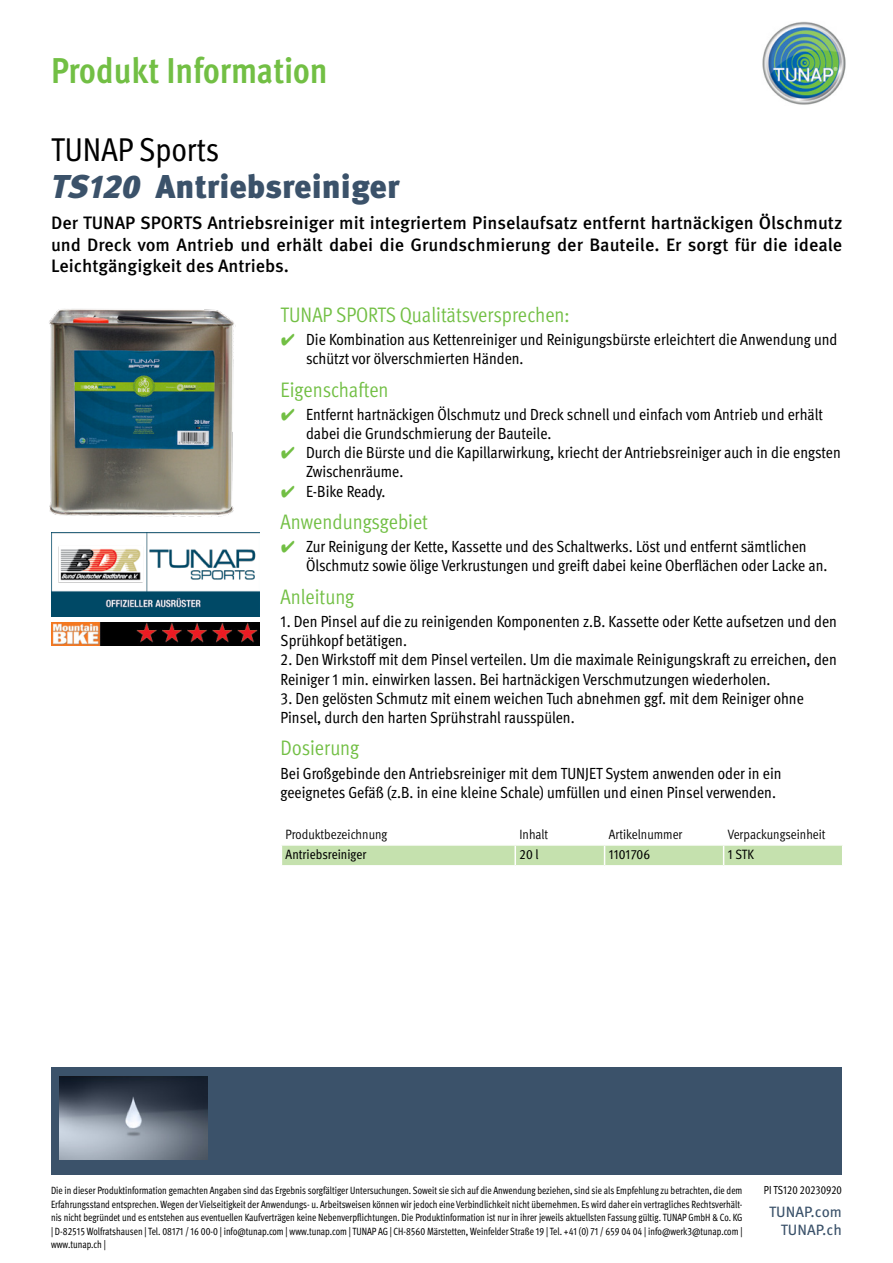
<style>
.page{position:relative;width:893px;height:1263px;background:#fff}
.page>*{position:absolute;margin:0;border:0;box-sizing:border-box;transform-origin:0 0}
.t1{font:700 condensed 36px "Meta Pro";color:#72bf44}
.t2{font:900 33px "Meta Pro";color:#3b526a}
.t3{font:condensed 33px "Meta Pro";color:#000}
.t4{font:condensed 21px "Meta Pro";color:#72bf44}
.t5{font:500 18px/21.6px "Meta Pro";color:#000;text-align:justify}
.t6{font:condensed 16.2px/19px "Meta Pro";color:#000}
.t7{font:15px/18px "Meta Pro";color:#3b526a;text-align:right}
.t8{font:condensed 13.5px "Meta Pro";color:#000}
.t9{font:condensed 13.5px "Meta Pro";color:#000}
.t10{font:condensed 11.7px "Meta Pro";color:#000;scale:.92 1}
.t11{font:condensed 10.5px/13.5px "Meta Pro";color:#000;text-align:justify;scale:.92 1}
.s1{font-style:italic}
.s2{font-family:"Wuerth Global";font-stretch:normal;color:#72bf44}
</style>
<div class="page">
<img style="left:762px;top:21px;width:84px;height:84px">
<div style="left:51px;top:1068px;width:790px;height:107px;background:#3b526a"></div>
<img style="left:59px;top:1076px;width:148px;height:83px">
<img style="left:49px;top:309px;width:187px;height:208px">
<svg style="left:281px;top:845px;width:562px;height:21px;background:#c9e3b4"></svg>
<hr style="left:724px;top:865px;width:119px;height:2px;background:#fff">
<img style="left:51px;top:533px;width:209px;height:83px">
<img style="left:51px;top:622px;width:209px;height:24px">
<h1 class="t1" style="left:51px;top:43px;width:278px">Produkt Information</h1>
<h2 class="t3" style="left:51px;top:125px;width:170px">TUNAP Sports</h2>
<h2 class="t2" style="left:51px;top:161px;width:350px"><span class="s1">TS120</span> Antriebsreiniger</h2>
<p class="t5" style="left:51px;top:211px;width:793px">Der TUNAP SPORTS Antriebsreiniger mit integriertem Pinselaufsatz entfernt hartnäckigen Ölschmutz und Dreck vom Antrieb und erhält dabei die Grundschmierung der Bauteile. Er sorgt für die ideale Leichtgängigkeit des Antriebs.</p>
<p class="t4" style="left:281px;top:299px;width:291px">TUNAP SPORTS Qualitätsversprechen:</p>
<p class="t6" style="left:306px;top:329px;width:533px;text-indent:-26px"><span class="s2">✔</span> Die Kombination aus Kettenreiniger und Reinigungsbürste erleichtert die Anwendung und schützt vor ölverschmierten Händen.</p>
<p class="t4" style="left:281px;top:374px;width:109px">Eigenschaften</p>
<p class="t6" style="left:306px;top:404px;width:518px;text-indent:-26px"><span class="s2">✔</span> Entfernt hartnäckigen Ölschmutz und Dreck schnell und einfach vom Antrieb und erhält dabei die Grundschmierung der Bauteile.</p>
<p class="t6" style="left:306px;top:442px;width:536px;text-indent:-26px"><span class="s2">✔</span> Durch die Bürste und die Kapillarwirkung, kriecht der Antriebsreiniger auch in die engsten<br>Zwischenräume.</p>
<p class="t6" style="left:281px;top:480px;width:106px"><span class="s2">✔</span> E-Bike Ready.</p>
<p class="t4" style="left:281px;top:506px;width:149px">Anwendungsgebiet</p>
<p class="t6" style="left:306px;top:536px;width:523px;text-indent:-26px"><span class="s2">✔</span> Zur Reinigung der Kette, Kassette und des Schaltwerks. Löst und entfernt sämtlichen<br>Ölschmutz sowie ölige Verkrustungen und greift dabei keine Oberflächen oder Lacke an.</p>
<p class="t4" style="left:281px;top:581px;width:75px">Anleitung</p>
<p class="t6" style="left:281px;top:611px;width:558px">1. Den Pinsel auf die zu reinigenden Komponenten z.B. Kassette oder Kette aufsetzen und den<br>Sprühkopf betätigen.</p>
<p class="t6" style="left:281px;top:649px;width:558px">2. Den Wirkstoff mit dem Pinsel verteilen. Um die maximale Reinigungskraft zu erreichen, den<br>Reiniger 1 min. einwirken lassen. Bei hartnäckigen Verschmutzungen wiederholen.</p>
<p class="t6" style="left:281px;top:687px;width:525px">3. Den gelösten Schmutz mit einem weichen Tuch abnehmen ggf. mit dem Reiniger ohne<br>Pinsel, durch den harten Sprühstrahl rausspülen.</p>
<p class="t4" style="left:281px;top:733px;width:80px">Dosierung</p>
<p class="t6" style="left:281px;top:762px;width:502px">Bei Großgebinde den Antriebsreiniger mit dem TUNJET System anwenden oder in ein geeignetes Gefäß (z.B. in eine kleine Schale) umfüllen und einen Pinsel verwenden.</p>
<p class="t8" style="left:286px;top:824px;width:103px">Produktbezeichnung</p>
<p class="t8" style="left:519px;top:824px;width:30px">Inhalt</p>
<p class="t8" style="left:609px;top:824px;width:75px">Artikelnummer</p>
<p class="t8" style="left:728px;top:824px;width:99px">Verpackungseinheit</p>
<p class="t9" style="left:286px;top:845px;width:82px">Antriebsreiniger</p>
<p class="t9" style="left:519px;top:845px;width:21px">20 l</p>
<p class="t9" style="left:609px;top:845px;width:43px">1101706</p>
<p class="t9" style="left:728px;top:845px;width:27px">1 STK</p>
<p class="t11" style="left:51px;top:1183px;width:753px">Die in dieser Produktinformation gemachten Angaben sind das Ergebnis sorgfältiger Untersuchungen. Soweit sie sich auf die Anwendung beziehen, sind sie als Empfehlung zu betrachten, die dem Erfahrungsstand entsprechen. Wegen der Vielseitigkeit der Anwendungs- u. Arbeitsweisen können wir jedoch eine Verbindlichkeit nicht übernehmen. Es wird daher ein vertragliches Rechtsverhält&shy;nis nicht begründet und es entstehen aus eventuellen Kaufverträgen keine Nebenverpflichtungen. Die Produktinformation ist nur in ihrer jeweils aktuellsten Fassung gültig. TUNAP GmbH &amp; Co. KG | D-82515 Wolfratshausen | Tel. 08171 / 16 00-0 | info@tunap.com | www.tunap.com | TUNAP AG | CH-8560 Märstetten, Weinfelder Straße 19 | Tel. +41 (0) 71 / 659 04 04 | info@werk3@tunap.com | www.tunap.ch |</p>
<p class="t10" style="left:764px;top:1181px;width:86px">PI TS120 20230920</p>
<p class="t7" style="left:769px;top:1202px;width:74px">TUNAP.com<br>TUNAP.ch</p>
</div>
